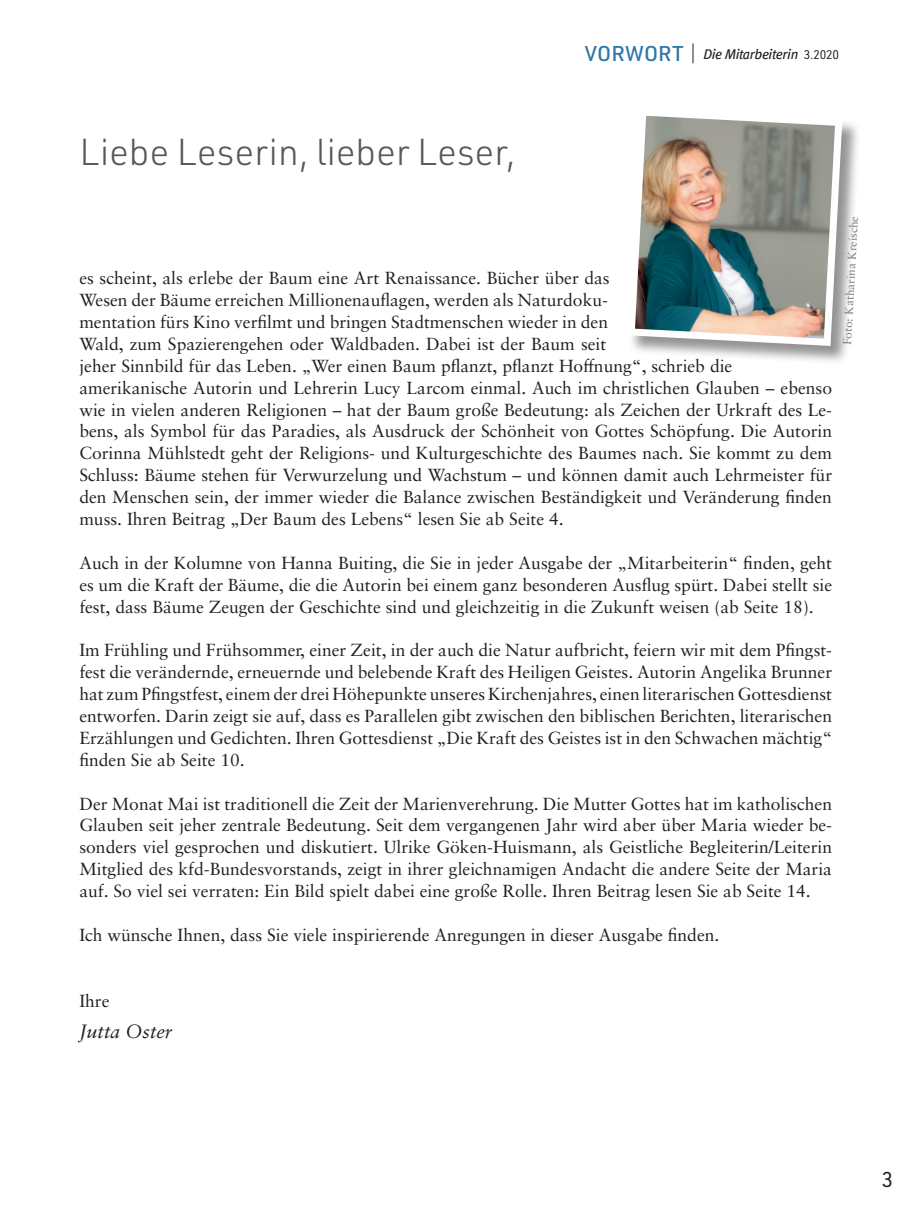
<style>
.page{position:relative;width:918px;height:1216px;background:#fff}
.page>*{position:absolute;margin:0;border:0;box-sizing:border-box;transform-origin:0 0}
.t1{font:300 36.75px "URWDIN";color:#57585a}
.t2{font:21px "URWDIN";color:#231f20}
.t3{font:italic 19.25px "Sabon LT Pro";color:#231f20}
.t4{font:17.5px/21.9px "Sabon LT Pro";color:#231f20;text-align:justify}
.t5{font:italic 14px "Meta";letter-spacing:-.02em;color:#231f20}
.t6{font:11.72px "Sabon LT Pro";color:#827b87}
.s1{font-family:"URWDIN";font-weight:500;font-style:normal;font-size:21px;color:#2f76a9}
.s2{font-family:"URWDIN";font-style:normal;font-size:12.25px}
</style>
<div class="page">
<svg style="left:692px;top:43px;width:1px;height:20px"></svg>
<div style="left:628px;top:109px;width:233px;height:255px;background:#231f20;opacity:.48"></div>
<img style="left:628px;top:109px;width:218px;height:240px">
<h1 class="t1" style="left:79px;top:128px;width:438px">Liebe Leserin, lieber Leser,</h1>
<p class="t5" style="left:585px;top:46px;width:256px"><span class="s1">VORWORT</span> Die Mitarbeiterin <span class="s2">3.2020</span></p>
<p class="t4" style="left:79px;top:267px;width:754px;text-align:left">es scheint, als erlebe der Baum eine Art Renaissance. Bücher über das<br>Wesen der Bäume erreichen Millionenauflagen, werden als Naturdoku-<br>mentation fürs Kino verfilmt und bringen Stadtmenschen wieder in den<br>Wald, zum Spazierengehen oder Waldbaden. Dabei ist der Baum seit<br>jeher Sinnbild für das Leben. „Wer einen Baum pflanzt, pflanzt Hoffnung“, schrieb die amerikanische Autorin und Lehrerin Lucy Larcom einmal. Auch im christlichen Glauben – ebenso wie in vielen anderen Religionen – hat der Baum große Bedeutung: als Zeichen der Urkraft des Le&shy;bens, als Symbol für das Paradies, als Ausdruck der Schönheit von Gottes Schöpfung. Die Autorin Corinna Mühlstedt geht der Religions- und Kulturgeschichte des Baumes nach. Sie kommt zu dem Schluss: Bäume stehen für Verwurzelung und Wachstum – und können damit auch Lehrmeister für den Menschen sein, der immer wieder die Balance zwischen Beständigkeit und Veränderung finden muss. Ihren Beitrag „Der Baum des Lebens“ lesen Sie ab Seite 4.</p>
<p class="t4" style="left:79px;top:551px;width:754px">Auch in der Kolumne von Hanna Buiting, die Sie in jeder Ausgabe der „Mitarbeiterin“ finden, geht es um die Kraft der Bäume, die die Autorin bei einem ganz besonderen Ausflug spürt. Dabei stellt sie fest, dass Bäume Zeugen der Geschichte sind und gleichzeitig in die Zukunft weisen (ab Seite 18).</p>
<p class="t4" style="left:79px;top:639px;width:754px">Im Frühling und Frühsommer, einer Zeit, in der auch die Natur aufbricht, feiern wir mit dem Pfingst&shy;fest die verändernde, erneuernde und belebende Kraft des Heiligen Geistes. Autorin Angelika Brunner hat zum Pfingstfest, einem der drei Höhepunkte unseres Kirchenjahres, einen literarischen Gottesdienst entworfen. Darin zeigt sie auf, dass es Parallelen gibt zwischen den biblischen Berichten, literarischen Erzählungen und Gedichten. Ihren Gottesdienst „Die Kraft des Geistes ist in den Schwachen mächtig“ finden Sie ab Seite 10.</p>
<p class="t4" style="left:79px;top:792px;width:754px">Der Monat Mai ist traditionell die Zeit der Marienverehrung. Die Mutter Gottes hat im katholischen Glauben seit jeher zentrale Bedeutung. Seit dem vergangenen Jahr wird aber über Maria wieder be&shy;sonders viel gesprochen und diskutiert. Ulrike Göken-Huismann, als Geistliche Begleiterin/Leiterin Mitglied des kfd-Bundesvorstands, zeigt in ihrer gleichnamigen Andacht die andere Seite der Maria auf. So viel sei verraten: Ein Bild spielt dabei eine große Rolle. Ihren Beitrag lesen Sie ab Seite 14.</p>
<p class="t4" style="left:79px;top:923px;width:641px">Ich wünsche Ihnen, dass Sie viele inspirierende Anregungen in dieser Ausgabe finden.</p>
<p class="t6" style="left:840px;top:345px;width:131px;rotate:-87deg">Foto: Katharina Kreische</p>
<p class="t4" style="left:79px;top:989px;width:32px">Ihre</p>
<p class="t3" style="left:79px;top:1019px;width:95px">Jutta Oster</p>
<p class="t2" style="left:882px;top:1165px;width:13px">3</p>
</div>
